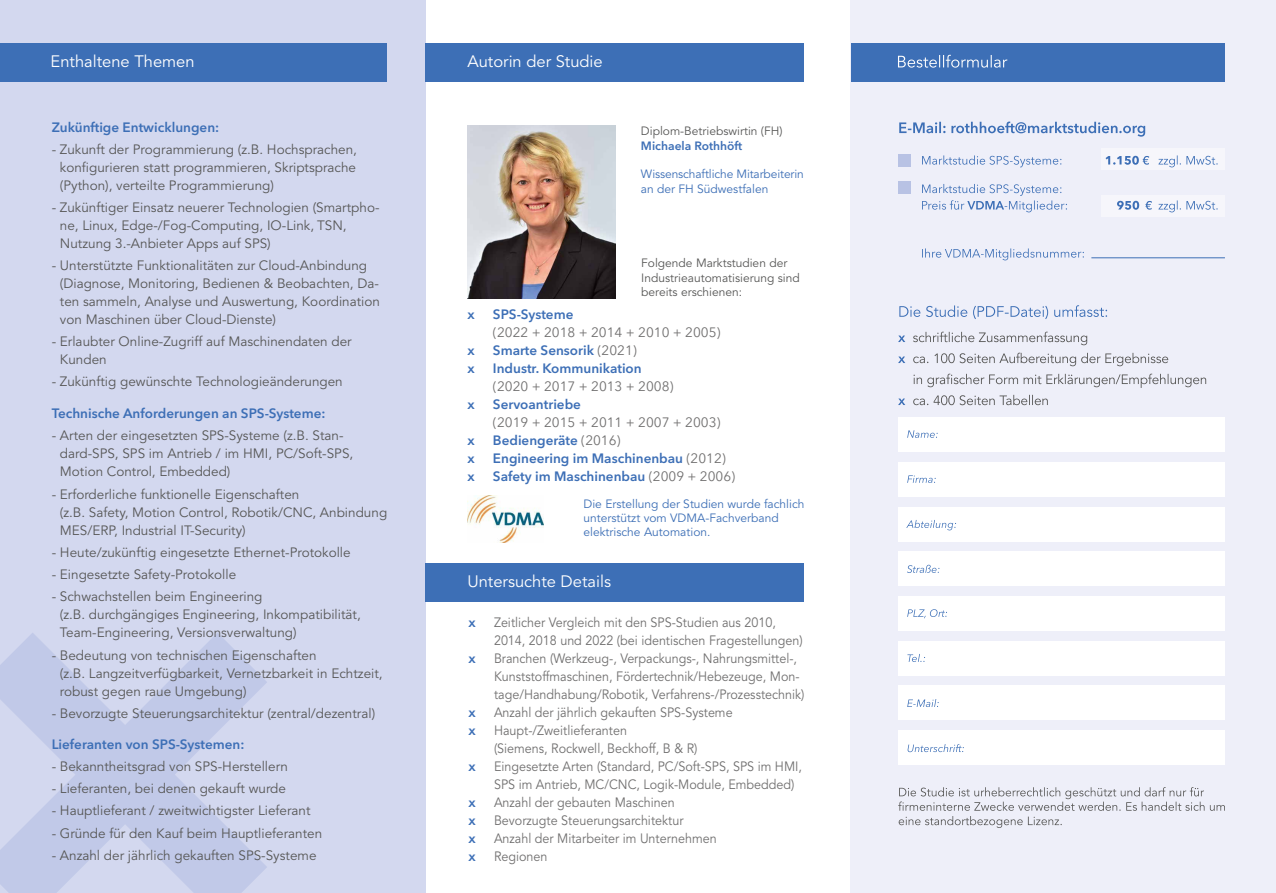
<style>
.page{position:relative;width:1276px;height:893px;background:#fff}
.page>*{position:absolute;margin:0;border:0;box-sizing:border-box;transform-origin:0 0}
.t1{font:16.5px "Avenir LT Std";color:#fff}
.t2{font:13.5px/18px "Avenir LT Std";color:#575756}
.t3{font:13.5px/18px "Avenir LT Std";color:#706f6f;scale:.93 1}
.t4{font:600 13.5px "Avenir Next LT Pro";color:#3d6fb6}
.t5{font:13.5px "Avenir Next LT Pro";color:#706f6f}
.t6{font:12px/14.4px "Avenir LT Std";color:#3d6fb6}
.t7{font:12px/14.4px "Avenir LT Std";color:#575756}
.t8{font:600 12px "Avenir Next LT Pro";color:#3d6fb6}
.s1{font-weight:400;color:#706f6f}
</style>
<div class="page">
<div style="left:0;top:0;width:425px;height:893px;background:#d3d8ef"></div>
<svg style="left:0;top:633px;width:267px;height:260px;fill:#c1c9e8"></svg>
<div style="left:850px;top:0;width:426px;height:893px;background:#eeeff9"></div>
<div style="left:0;top:43px;width:387px;height:38px;background:#3d6fb6"></div>
<div style="left:425px;top:43px;width:379px;height:38px;background:#3d6fb6"></div>
<img style="left:467px;top:125px;width:148px;height:174px">
<div style="left:425px;top:563px;width:379px;height:38px;background:#3d6fb6"></div>
<div style="left:851px;top:43px;width:374px;height:38px;background:#3d6fb6"></div>
<svg style="left:898px;top:55px;width:109px;height:13px"></svg>
<svg style="left:899px;top:122px;width:246px;height:15px"></svg>
<div style="left:898px;top:154px;width:13px;height:13px;background:#b8c2e4"></div>
<div style="left:898px;top:181px;width:13px;height:13px;background:#b8c2e4"></div>
<svg style="left:898px;top:787px;width:327px;height:41px"></svg>
<svg style="left:913px;top:395px;width:134px;height:10px"></svg>
<svg style="left:898px;top:399px;width:7px;height:6px"></svg>
<svg style="left:913px;top:374px;width:293px;height:14px"></svg>
<svg style="left:913px;top:353px;width:255px;height:13px"></svg>
<svg style="left:898px;top:357px;width:7px;height:6px"></svg>
<svg style="left:913px;top:332px;width:174px;height:13px"></svg>
<svg style="left:898px;top:336px;width:7px;height:6px"></svg>
<svg style="left:899px;top:305px;width:208px;height:14px"></svg>
<div style="left:898px;top:418px;width:327px;height:34px;background:#fff"></div>
<div style="left:1101px;top:196px;width:124px;height:21px;background:#f6f6fb"></div>
<div style="left:1101px;top:149px;width:124px;height:21px;background:#f6f6fb"></div>
<div style="left:898px;top:463px;width:327px;height:34px;background:#fff"></div>
<div style="left:898px;top:507px;width:327px;height:34px;background:#fff"></div>
<div style="left:898px;top:552px;width:327px;height:34px;background:#fff"></div>
<div style="left:898px;top:596px;width:327px;height:34px;background:#fff"></div>
<div style="left:898px;top:641px;width:327px;height:34px;background:#fff"></div>
<div style="left:898px;top:686px;width:327px;height:34px;background:#fff"></div>
<div style="left:898px;top:730px;width:327px;height:34px;background:#fff"></div>
<svg style="left:907px;top:430px;width:30px;height:8px"></svg>
<svg style="left:907px;top:475px;width:28px;height:8px"></svg>
<svg style="left:906px;top:520px;width:50px;height:10px"></svg>
<svg style="left:907px;top:565px;width:32px;height:8px"></svg>
<svg style="left:907px;top:609px;width:40px;height:9px"></svg>
<svg style="left:907px;top:654px;width:18px;height:8px"></svg>
<svg style="left:907px;top:699px;width:31px;height:8px"></svg>
<svg style="left:907px;top:744px;width:57px;height:8px"></svg>
<hr style="left:1091px;top:258px;width:134px;height:1px;background:#3d6fb6">
<svg style="left:922px;top:248px;width:162px;height:12px"></svg>
<svg style="left:922px;top:184px;width:295px;height:28px"></svg>
<svg style="left:922px;top:155px;width:295px;height:12px"></svg>
<img style="left:467px;top:496px;width:76px;height:46px">
<p class="t1" style="left:51px;top:52px;width:145px">Enthaltene Themen</p>
<p class="t4" style="left:52px;top:119px;width:169px">Zukünftige Entwicklungen:</p>
<p class="t2" style="left:60px;top:141px;width:299px;text-align:justify;text-indent:-8px">- Zukunft der Programmierung (z.B. Hochsprachen, konfigurieren statt programmieren, Skriptsprache (Python), verteilte Programmierung)</p>
<p class="t2" style="left:60px;top:199px;width:321px;text-indent:-8px">- Zukünftiger Einsatz neuerer Technologien (Smartpho&shy;ne, Linux, Edge-/Fog-Computing, IO-Link, TSN,<br>Nutzung 3.-Anbieter Apps auf SPS)</p>
<p class="t2" style="left:60px;top:257px;width:322px;text-indent:-8px">- Unterstützte Funktionalitäten zur Cloud-Anbindung (Diagnose, Monitoring, Bedienen &amp; Beobachten, Da&shy;ten sammeln, Analyse und Auswertung, Koordination von Maschinen über Cloud-Dienste)</p>
<p class="t2" style="left:60px;top:332px;width:293px;text-indent:-8px">- Erlaubter Online-Zugriff auf Maschinendaten der<br>Kunden</p>
<p class="t2" style="left:52px;top:373px;width:293px">- Zukünftig gewünschte Technologieänderungen</p>
<p class="t4" style="left:52px;top:405px;width:275px">Technische Anforderungen an SPS-Systeme:</p>
<p class="t2" style="left:60px;top:427px;width:295px;text-indent:-8px">- Arten der eingesetzten SPS-Systeme (z.B. Stan&shy;dard-SPS, SPS im Antrieb / im HMI, PC/Soft-SPS,<br>Motion Control, Embedded)</p>
<p class="t2" style="left:60px;top:485px;width:329px;text-indent:-8px">- Erforderliche funktionelle Eigenschaften<br>(z.B. Safety, Motion Control, Robotik/CNC, Anbindung<br>MES/ERP, Industrial IT-Security)</p>
<p class="t2" style="left:52px;top:544px;width:300px">- Heute/zukünftig eingesetzte Ethernet-Protokolle</p>
<p class="t2" style="left:52px;top:566px;width:186px">- Eingesetzte Safety-Protokolle</p>
<p class="t2" style="left:60px;top:588px;width:302px;text-indent:-8px">- Schwachstellen beim Engineering<br>(z.B. durchgängiges Engineering, Inkompatibilität,<br>Team-Engineering, Versionsverwaltung)</p>
<p class="t2" style="left:60px;top:646px;width:324px;text-indent:-8px">- Bedeutung von technischen Eigenschaften<br>(z.B. Langzeitverfügbarkeit, Vernetzbarkeit in Echtzeit, robust gegen raue Umgebung)</p>
<p class="t2" style="left:52px;top:705px;width:325px">- Bevorzugte Steuerungsarchitektur (zentral/dezentral)</p>
<p class="t4" style="left:52px;top:736px;width:194px">Lieferanten von SPS-Systemen:</p>
<p class="t2" style="left:52px;top:758px;width:238px">- Bekanntheitsgrad von SPS-Herstellern</p>
<p class="t2" style="left:52px;top:780px;width:236px">- Lieferanten, bei denen gekauft wurde</p>
<p class="t2" style="left:52px;top:802px;width:260px">- Hauptlieferant / zweitwichtigster Lieferant</p>
<p class="t2" style="left:52px;top:824px;width:272px">- Gründe für den Kauf beim Hauptlieferanten</p>
<p class="t2" style="left:52px;top:847px;width:266px">- Anzahl der jährlich gekauften SPS-Systeme</p>
<p class="t1" style="left:467px;top:52px;width:137px">Autorin der Studie</p>
<p class="t7" style="left:641px;top:124px;width:143px">Diplom-Betriebswirtin (FH)</p>
<p class="t8" style="left:641px;top:138px;width:103px">Michaela Rothhöft</p>
<p class="t6" style="left:641px;top:167px;width:164px">Wissenschaftliche Mitarbeiterin an der FH Südwestfalen</p>
<p class="t7" style="left:641px;top:256px;width:160px">Folgende Marktstudien der<br>Industrieautomatisierung sind bereits erschienen:</p>
<p class="t4" style="left:467px;top:306px;width:9px">x</p>
<p class="t4" style="left:493px;top:306px;width:82px">SPS-Systeme</p>
<p class="t5" style="left:493px;top:324px;width:229px">(2022 + 2018 + 2014 + 2010 + 2005)</p>
<p class="t4" style="left:467px;top:342px;width:9px">x</p>
<p class="t4" style="left:493px;top:342px;width:145px">Smarte Sensorik <span class="s1">(2021)</span></p>
<p class="t4" style="left:467px;top:360px;width:9px">x</p>
<p class="t4" style="left:493px;top:360px;width:150px">Industr. Kommunikation</p>
<p class="t5" style="left:493px;top:378px;width:182px">(2020 + 2017 + 2013 + 2008)</p>
<p class="t4" style="left:467px;top:396px;width:9px">x</p>
<p class="t4" style="left:493px;top:396px;width:90px">Servoantriebe</p>
<p class="t5" style="left:493px;top:414px;width:229px">(2019 + 2015 + 2011 + 2007 + 2003)</p>
<p class="t4" style="left:467px;top:432px;width:9px">x</p>
<p class="t4" style="left:493px;top:432px;width:129px">Bediengeräte <span class="s1">(2016)</span></p>
<p class="t4" style="left:467px;top:450px;width:9px">x</p>
<p class="t4" style="left:493px;top:450px;width:234px">Engineering im Maschinenbau <span class="s1">(2012)</span></p>
<p class="t4" style="left:467px;top:468px;width:9px">x</p>
<p class="t4" style="left:493px;top:468px;width:244px">Safety im Maschinenbau <span class="s1">(2009 + 2006)</span></p>
<p class="t6" style="left:583px;top:497px;width:222px">Die Erstellung der Studien wurde fachlich unterstützt vom VDMA-Fachverband elektrische Automation.</p>
<p class="t1" style="left:467px;top:572px;width:145px">Untersuchte Details</p>
<p class="t4" style="left:468px;top:614px;width:9px">x</p>
<p class="t3" style="left:494px;top:614px;width:333px">Zeitlicher Vergleich mit den SPS-Studien aus 2010,<br>2014, 2018 und 2022 (bei identischen Fragestellungen)</p>
<p class="t4" style="left:468px;top:650px;width:9px">x</p>
<p class="t3" style="left:494px;top:650px;width:335px">Branchen (Werkzeug-, Verpackungs-, Nahrungsmittel-,<br>Kunststoffmaschinen, Fördertechnik/Hebezeuge, Mon&shy;tage/Handhabung/Robotik, Verfahrens-/Prozesstechnik)</p>
<p class="t4" style="left:468px;top:704px;width:9px">x</p>
<p class="t3" style="left:494px;top:704px;width:258px">Anzahl der jährlich gekauften SPS-Systeme</p>
<p class="t4" style="left:468px;top:722px;width:9px">x</p>
<p class="t3" style="left:494px;top:722px;width:220px">Haupt-/Zweitlieferanten<br>(Siemens, Rockwell, Beckhoff, B &amp; R)</p>
<p class="t4" style="left:468px;top:758px;width:9px">x</p>
<p class="t3" style="left:494px;top:758px;width:333px">Eingesetzte Arten (Standard, PC/Soft-SPS, SPS im HMI,<br>SPS im Antrieb, MC/CNC, Logik-Module, Embedded)</p>
<p class="t4" style="left:468px;top:794px;width:9px">x</p>
<p class="t3" style="left:494px;top:794px;width:196px">Anzahl der gebauten Maschinen</p>
<p class="t4" style="left:468px;top:812px;width:9px">x</p>
<p class="t3" style="left:494px;top:812px;width:205px">Bevorzugte Steuerungsarchitektur</p>
<p class="t4" style="left:468px;top:830px;width:9px">x</p>
<p class="t3" style="left:494px;top:830px;width:241px">Anzahl der Mitarbeiter im Unternehmen</p>
<p class="t4" style="left:468px;top:848px;width:9px">x</p>
<p class="t3" style="left:494px;top:848px;width:59px">Regionen</p>
</div>
